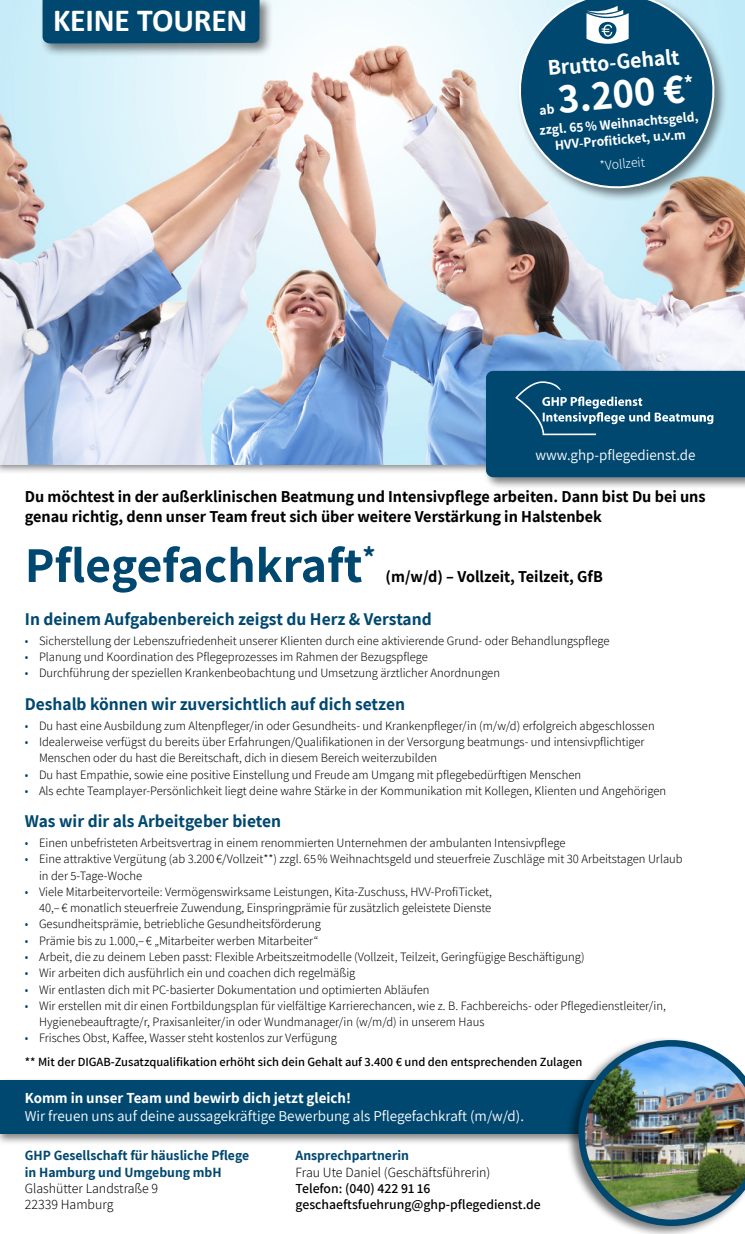
<style>
.page{position:relative;width:745px;height:1234px;background:#fff}
.page>*{position:absolute;margin:0;border:0;box-sizing:border-box;transform-origin:0 0}
.t1{font:700 50px "Assistant";color:#004870}
.t2{font:700 40.88px "Assistant";color:#fff}
.t3{font:700 32.25px "Calibri";letter-spacing:-.005em;color:#fff}
.t4{font:700 21.75px "Assistant";color:#fff}
.t5{font:700 17.5px "Assistant";color:#004870}
.t6{font:700 16.25px/19.5px "Assistant";color:#000}
.t7{font:15px "Assistant";color:#fff}
.t8{font:700 15px "Assistant";color:#fff}
.t9{font:700 13.75px/16.2px "Assistant";color:#004870}
.t10{font:300 13.75px/16.2px "Assistant";color:#000}
.t11{font:600 13.75px/16.2px "Assistant";color:#000}
.t12{font:700 13.62px/16.4px "Assistant";color:#fff;text-align:center}
.t13{font:300 13.62px "Assistant";color:#fff}
.t14{font:300 12.5px/16.2px "Assistant";color:#000}
.t15{font:600 12.5px/23.4px "Assistant";color:#000}
.s1{color:#004870}
.s2{font-weight:300;color:#004870}
.s3{font-weight:300}
</style>
<div class="page">
<img style="left:0;top:0;width:744px;height:464px">
<div style="left:0;top:1077px;width:744px;height:68px;background:#000;opacity:.5"></div>
<div style="left:0;top:1079px;width:744px;height:53px;background:#004870"></div>
<div style="left:564px;top:1036px;width:180px;height:197px;background:#000;opacity:.5"></div>
<img style="left:578px;top:1039px;width:166px;height:186px">
<div style="left:483px;top:368px;width:261px;height:122px;background:#000;opacity:.5"></div>
<svg style="left:485px;top:371px;width:259px;height:106px;background:#0c5177"></svg>
<div style="left:39px;top:0;width:234px;height:57px;background:#000;opacity:.5"></div>
<div style="left:43px;top:0;width:216px;height:44px;background:#004870"></div>
<div style="left:515px;top:0;width:212px;height:202px;background:#000;opacity:.5"></div>
<svg style="left:515px;top:0;width:202px;height:191px;background:#366f8d"></svg>
<svg style="left:586px;top:6px;width:42px;height:39px"></svg>
<svg style="left:539px;top:104px;width:15px;height:11px"></svg>
<h3 class="t3" style="left:53px;top:-2px;width:196px">KEINE TOUREN</h3>
<h3 class="t4" style="left:546px;top:53px;width:134px;rotate:-5deg">Brutto-Gehalt</h3>
<h2 class="t2" style="left:555px;top:71px;width:138px;rotate:-5deg">3.200 €<sup>*</sup></h2>
<p class="t12" style="left:538px;top:122px;width:161px;rotate:-5deg">zzgl. 65% Weihnachtsgeld,<br>HVV-Profi ticket, u.v.m</p>
<p class="t13" style="left:598px;top:156px;width:47px;rotate:-5deg">*Vollzeit</p>
<p class="t7" style="left:535px;top:444px;width:161px">www.ghp-pflegedienst.de</p>
<h3 class="t6" style="left:25px;top:486px;width:681px">Du möchtest in der außerklinischen Beatmung und Intensivpflege arbeiten. Dann bist Du bei uns genau richtig, denn unser Team freut sich über weitere Verstärkung in Halstenbek</h3>
<h1 class="t1" style="left:25px;top:530px;width:352px">Pflegefachkraft<sup>*</sup></h1>
<h3 class="t6" style="left:385px;top:566px;width:218px">(m/w/d) – Vollzeit, Teilzeit, GfB</h3>
<h3 class="t5" style="left:25px;top:607px;width:408px">In deinem Aufgabenbereich zeigst du Herz &amp; Verstand</h3>
<p class="t14" style="left:25px;top:632px;width:586px"><span class="s1">•</span> Sicherstellung der Lebenszufriedenheit unserer Klienten durch eine aktivierende Grund- oder Behandlungspflege</p>
<p class="t14" style="left:25px;top:648px;width:404px"><span class="s1">•</span> Planung und Koordination des Pflegeprozesses im Rahmen der Bezugspflege</p>
<p class="t14" style="left:25px;top:664px;width:476px"><span class="s1">•</span> Durchführung der speziellen Krankenbeobachtung und Umsetzung ärztlicher Anordnungen</p>
<h3 class="t5" style="left:25px;top:692px;width:381px">Deshalb können wir zuversichtlich auf dich setzen</h3>
<p class="t14" style="left:25px;top:716px;width:631px"><span class="s1">•</span> Du hast eine Ausbildung zum Altenpfleger/in oder Gesundheits- und Krankenpfleger/in (m/w/d) erfolgreich abgeschlossen</p>
<p class="t14" style="left:39px;top:733px;width:606px;text-indent:-14px"><span class="s1">•</span> Idealerweise verfügst du bereits über Erfahrungen/Qualifikationen in der Versorgung beatmungs- und intensivpflichtiger<br>Menschen oder du hast die Bereitschaft, dich in diesem Bereich weiterzubilden</p>
<p class="t14" style="left:25px;top:765px;width:557px"><span class="s1">•</span> Du hast Empathie, sowie eine positive Einstellung und Freude am Umgang mit pflegebedürftigen Menschen</p>
<p class="t14" style="left:25px;top:781px;width:642px"><span class="s1">•</span> Als echte Teamplayer-Persönlichkeit liegt deine wahre Stärke in der Kommunikation mit Kollegen, Klienten und Angehörigen</p>
<h3 class="t5" style="left:25px;top:809px;width:257px">Was wir dir als Arbeitgeber bieten</h3>
<p class="t14" style="left:25px;top:834px;width:541px"><span class="s1">•</span> Einen unbefristeten Arbeitsvertrag in einem renommierten Unternehmen der ambulanten Intensivpflege</p>
<p class="t14" style="left:39px;top:850px;width:644px;text-indent:-14px"><span class="s1">•</span> Eine attraktive Vergütung (ab 3.200 €/Vollzeit**) zzgl. 65% Weihnachtsgeld und steuerfreie Zuschläge mit 30 Arbeitstagen Urlaub in der 5-Tage-Woche</p>
<p class="t14" style="left:25px;top:882px;width:468px;text-align:right"><span class="s1">•</span> Viele Mitarbeitervorteile: Vermögenswirksame Leistungen, Kita-Zuschuss, HVV-ProfiTicket,<br>40,– € monatlich steuerfreie Zuwendung, Einspringprämie für zusätzlich geleistete Dienste</p>
<p class="t14" style="left:25px;top:915px;width:297px"><span class="s1">•</span> Gesundheitsprämie, betriebliche Gesundheitsförderung</p>
<p class="t14" style="left:25px;top:931px;width:295px"><span class="s1">•</span> Prämie bis zu 1.000,– € „Mitarbeiter werben Mitarbeiter“</p>
<p class="t14" style="left:25px;top:947px;width:561px"><span class="s1">•</span> Arbeit, die zu deinem Leben passt: Flexible Arbeitszeitmodelle (Vollzeit, Teilzeit, Geringfügige Beschäftigung)</p>
<p class="t14" style="left:25px;top:964px;width:332px"><span class="s1">•</span> Wir arbeiten dich ausführlich ein und coachen dich regelmäßig</p>
<p class="t14" style="left:25px;top:980px;width:406px"><span class="s1">•</span> Wir entlasten dich mit PC-basierter Dokumentation und optimierten Abläufen</p>
<p class="t14" style="left:39px;top:996px;width:628px;text-indent:-14px"><span class="s1">•</span> Wir erstellen mit dir einen Fortbildungsplan für vielfältige Karrierechancen, wie z. B. Fachbereichs- oder Pflegedienstleiter/in,<br>Hygienebeauftragte/r, Praxisanleiter/in oder Wundmanager/in (w/m/d) in unserem Haus</p>
<p class="t15" style="left:25px;top:1025px;width:558px"><span class="s2">•</span> <span class="s3">Frisches Obst, Kaffee, Wasser steht kostenlos zur Verfügung<br></span>** Mit der DIGAB-Zusatzqualifikation erhöht sich dein Gehalt auf 3.400 € und den entsprechenden Zulagen</p>
<p class="t8" style="left:25px;top:1087px;width:327px">Komm in unser Team und bewirb dich jetzt gleich!</p>
<p class="t7" style="left:25px;top:1105px;width:500px">Wir freuen uns auf deine aussagekräftige Bewerbung als Pflegefachkraft (m/w/d).</p>
<p class="t9" style="left:295px;top:1146px;width:115px">Ansprechpartnerin</p>
<p class="t10" style="left:295px;top:1162px;width:196px">Frau Ute Daniel (Geschäftsführerin)</p>
<p class="t11" style="left:295px;top:1179px;width:246px">Telefon: (040) 422 91 16 geschaeftsfuehrung@ghp-pflegedienst.de</p>
<p class="t9" style="left:25px;top:1146px;width:226px">GHP Gesellschaft für häusliche Pflege in Hamburg und Umgebung mbH</p>
<p class="t10" style="left:25px;top:1179px;width:135px">Glashütter Landstraße 9<br>22339 Hamburg</p>
</div>
